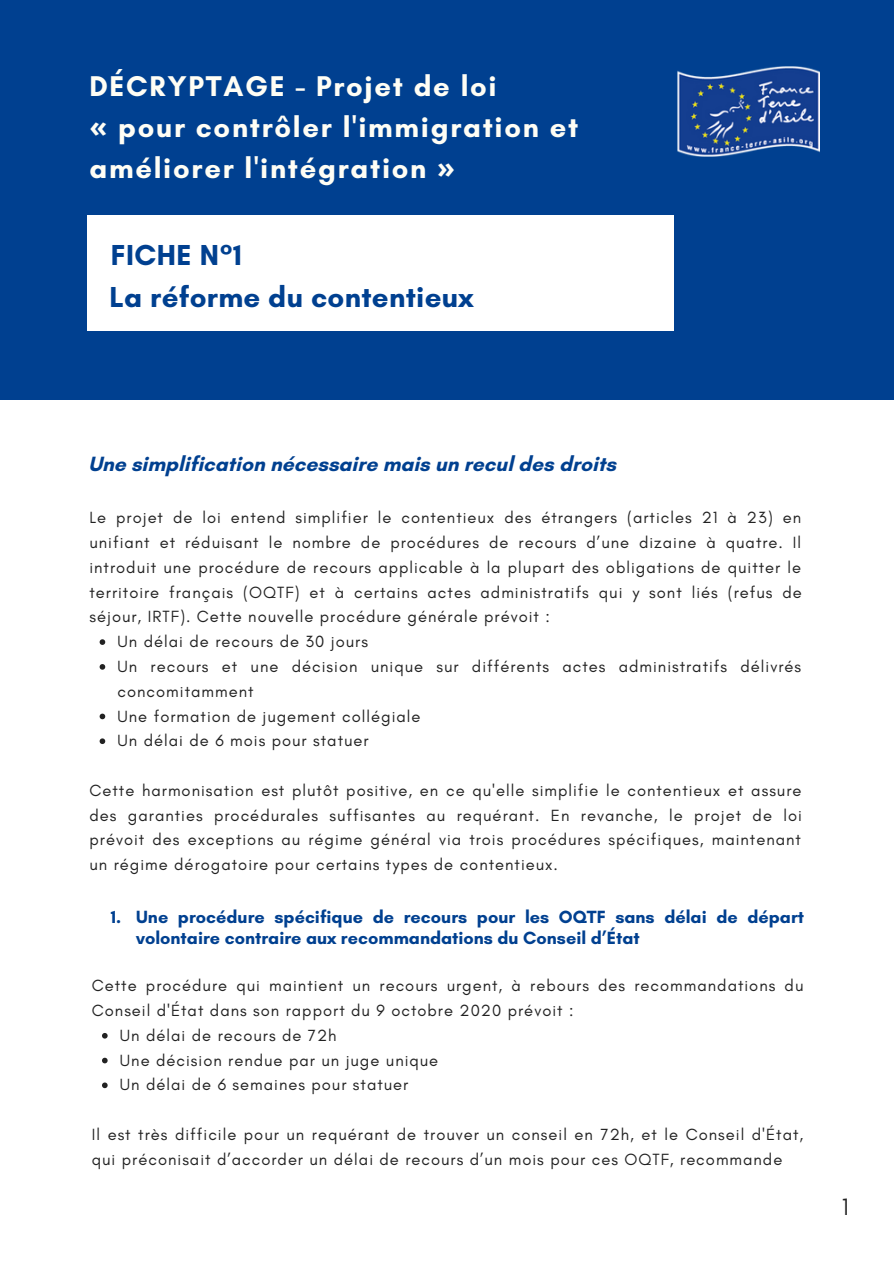
<style>
.page{position:relative;width:894px;height:1264px;background:#fff}
.page>*{position:absolute;margin:0;border:0;box-sizing:border-box;transform-origin:0 0}
.t1{font:700 29.4px/41.7px "Glacial Indifference";letter-spacing:.01em;color:#004090}
.t2{font:700 29.1px/40.5px "Glacial Indifference";letter-spacing:.06em;color:#fffef5}
.t3{font:24px "Glacial Indifference";color:#222}
.t4{font:700 21px "Glacial Indifference";color:#004090}
.t5{font:700 18px/21.5px "Glacial Indifference";color:#004090}
.t6{font:16.5px/24.8px "Glacial Indifference";letter-spacing:.06em;color:#222}
.s1{font-family:"Noto Sans"}
</style>
<div class="page">
<div style="left:0;top:0;width:893px;height:399px;background:#004090"></div>
<img style="left:677px;top:67px;width:142px;height:89px">
<div style="left:87px;top:216px;width:585px;height:115px;background:#fff"></div>
<svg style="left:100px;top:639px;width:5px;height:6px"></svg>
<svg style="left:100px;top:664px;width:5px;height:5px"></svg>
<svg style="left:100px;top:713px;width:5px;height:6px"></svg>
<svg style="left:100px;top:738px;width:5px;height:6px"></svg>
<svg style="left:102px;top:1033px;width:6px;height:5px"></svg>
<svg style="left:102px;top:1057px;width:6px;height:6px"></svg>
<svg style="left:102px;top:1082px;width:6px;height:6px"></svg>
<h2 class="t2" style="left:89px;top:66px;width:490px">DÉCRYPTAGE - Projet de loi<br><span class="s1">«</span> pour contrôler l'immigration et améliorer l'intégration <span class="s1">»</span></h2>
<h1 class="t1" style="left:110px;top:234px;width:365px">FICHE N°1<br>La réforme du contentieux</h1>
<p class="t4" style="left:88px;top:450px;width:529px">Une simplification nécessaire mais un recul des droits</p>
<p class="t6" style="left:89px;top:505px;width:713px;text-align:justify">Le projet de loi entend simplifier le contentieux des étrangers (articles 21 à 23) en unifiant et réduisant le nombre de procédures de recours d’une dizaine à quatre. Il introduit une procédure de recours applicable à la plupart des obligations de quitter le territoire français (OQTF) et à certains actes administratifs qui y sont liés (refus de séjour, IRTF). Cette nouvelle procédure générale prévoit :</p>
<p class="t6" style="left:117px;top:629px;width:685px">Un délai de recours de 30 jours<br>Un recours et une décision unique sur différents actes administratifs délivrés concomitamment<br>Une formation de jugement collégiale<br>Un délai de 6 mois pour statuer</p>
<p class="t6" style="left:89px;top:777px;width:713px;text-align:justify">Cette harmonisation est plutôt positive, en ce qu'elle simplifie le contentieux et assure des garanties procédurales suffisantes au requérant. En revanche, le projet de loi prévoit des exceptions au régime général via trois procédures spécifiques, maintenant un régime dérogatoire pour certains types de contentieux.</p>
<p class="t5" style="left:111px;top:905px;width:12px">1.</p>
<p class="t5" style="left:136px;top:905px;width:669px">Une procédure spécifique de recours pour les OQTF sans délai de départ volontaire contraire aux recommandations du Conseil d’État</p>
<p class="t6" style="left:92px;top:973px;width:712px">Cette procédure qui maintient un recours urgent, à rebours des recommandations du<br>Conseil d'État dans son rapport du 9 octobre 2020 prévoit :</p>
<p class="t6" style="left:120px;top:1022px;width:320px">Un délai de recours de 72h<br>Une décision rendue par un juge unique<br>Un délai de 6 semaines pour statuer</p>
<p class="t6" style="left:92px;top:1121px;width:712px">Il est très difficile pour un requérant de trouver un conseil en 72h, et le Conseil d'État, qui préconisait d’accorder un délai de recours d’un mois pour ces OQTF, recommande</p>
<h3 class="t3" style="left:841px;top:1192px;width:8px">1</h3>
</div>
